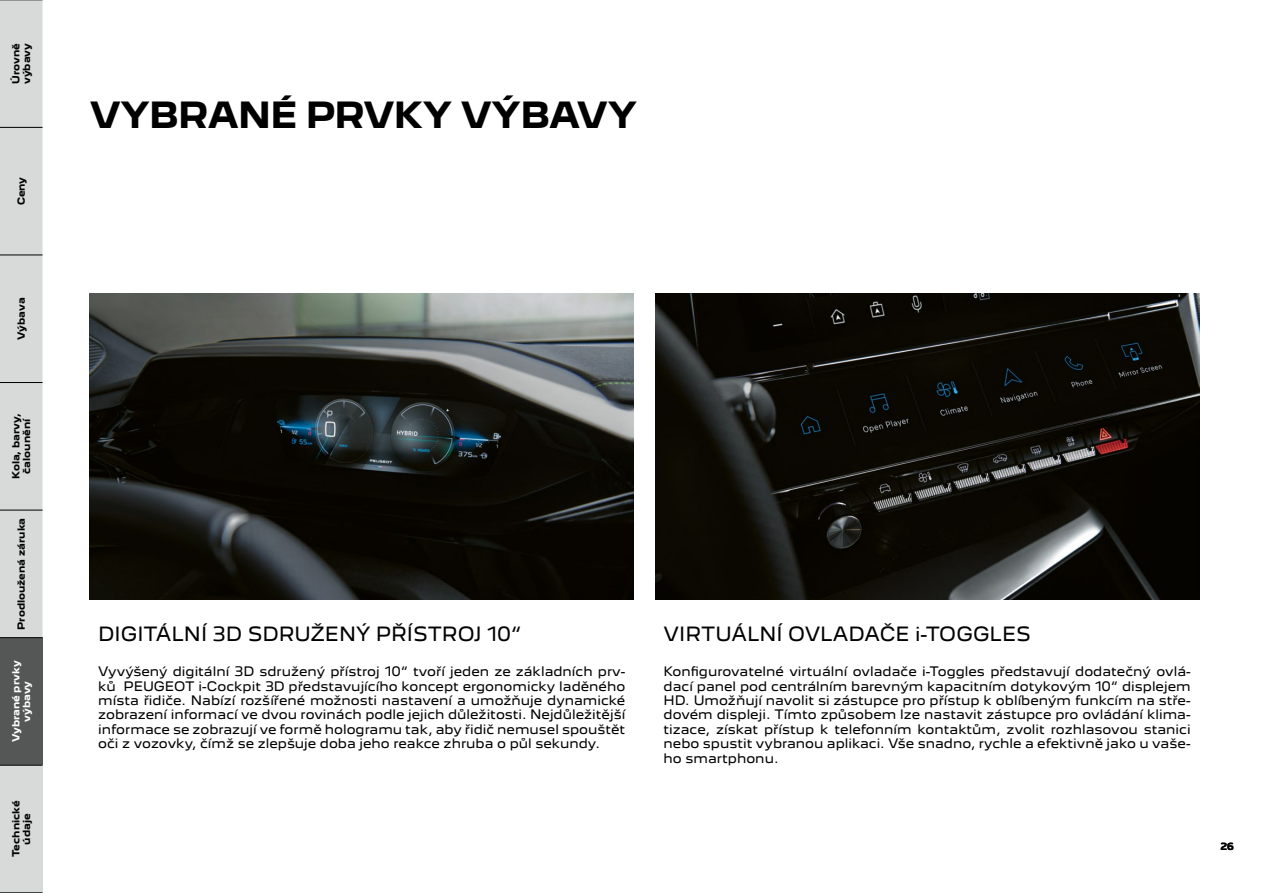
<style>
.page{position:relative;width:1263px;height:893px;background:#fff}
.page>*{position:absolute;margin:0;border:0;box-sizing:border-box;transform-origin:0 0}
.t1{font:700 33px "Peugeot New";letter-spacing:-.02em;color:#000}
.t2{font:18px "Peugeot New";color:#000}
.t3{font:12px/14.4px "Peugeot New";color:#000;text-align:justify}
.t4{font:700 9px/10.8px "Peugeot New";color:#000;text-align:center}
.t5{font:700 9px/10.8px "Peugeot New";color:#fff;text-align:center}
</style>
<div class="page">
<img style="left:90px;top:293px;width:544px;height:307px">
<img style="left:655px;top:293px;width:544px;height:307px">
<div style="left:0;top:765px;width:43px;height:128px;background:#d8dada"></div>
<div style="left:0;top:638px;width:43px;height:127px;background:#555756"></div>
<div style="left:0;top:1px;width:43px;height:636px;background:#d8dada"></div>
<hr style="left:0;top:892px;width:43px;height:1px;background:#000">
<hr style="left:0;top:765px;width:43px;height:1px;background:#000">
<hr style="left:0;top:637px;width:43px;height:1px;background:#000">
<hr style="left:0;top:510px;width:43px;height:1px;background:#000">
<hr style="left:0;top:382px;width:43px;height:1px;background:#000">
<hr style="left:0;top:255px;width:43px;height:1px;background:#000">
<hr style="left:0;top:127px;width:43px;height:1px;background:#000">
<hr style="left:0;top:0;width:43px;height:1px;background:#000">
<p class="t4" style="left:10px;top:84px;width:43px;text-align:left;rotate:-90deg">Úrovně výbavy</p>
<p class="t4" style="left:15px;top:205px;width:30px;rotate:-90deg">Ceny</p>
<p class="t4" style="left:15px;top:340px;width:44px;rotate:-90deg">Výbava</p>
<p class="t4" style="left:10px;top:479px;width:67px;rotate:-90deg">Kola, barvy, čalounění</p>
<p class="t4" style="left:15px;top:630px;width:113px;rotate:-90deg">Prodloužená záruka</p>
<p class="t5" style="left:10px;top:742px;width:83px;rotate:-90deg">Vybrané prvky výbavy</p>
<p class="t4" style="left:10px;top:857px;width:58px;rotate:-90deg">Technické údaje</p>
<h1 class="t1" style="left:90px;top:87px;width:549px">VYBRANÉ PRVKY VÝBAVY</h1>
<h2 class="t2" style="left:98px;top:619px;width:425px">DIGITÁLNÍ 3D SDRUŽENÝ PŘÍSTROJ 10“</h2>
<p class="t3" style="left:98px;top:663px;width:529px">Vyvýšený digitální 3D sdružený přístroj 10“ tvoří jeden ze základních prv&shy;ků PEUGEOT i-Cockpit 3D představujícího koncept ergonomicky laděného místa řidiče. Nabízí rozšířené možnosti nastavení a umožňuje dynamické zobrazení informací ve dvou rovinách podle jejich důležitosti. Nejdůležitější informace se zobrazují ve formě hologramu tak, aby řidič nemusel spouštět oči z vozovky, čímž se zlepšuje doba jeho reakce zhruba o půl sekundy.</p>
<h2 class="t2" style="left:664px;top:619px;width:369px">VIRTUÁLNÍ OVLADAČE i-TOGGLES</h2>
<p class="t3" style="left:664px;top:663px;width:529px">Konfigurovatelné virtuální ovladače i-Toggles představují dodatečný ovlá&shy;dací panel pod centrálním barevným kapacitním dotykovým 10“ displejem HD. Umožňují navolit si zástupce pro přístup k oblíbeným funkcím na stře&shy;dovém displeji. Tímto způsobem lze nastavit zástupce pro ovládání klima&shy;tizace, získat přístup k telefonním kontaktům, zvolit rozhlasovou stanici nebo spustit vybranou aplikaci. Vše snadno, rychle a efektivně jako u vaše&shy;ho smartphonu.</p>
<p class="t4" style="left:1220px;top:841px;width:15px">26</p>
</div>
